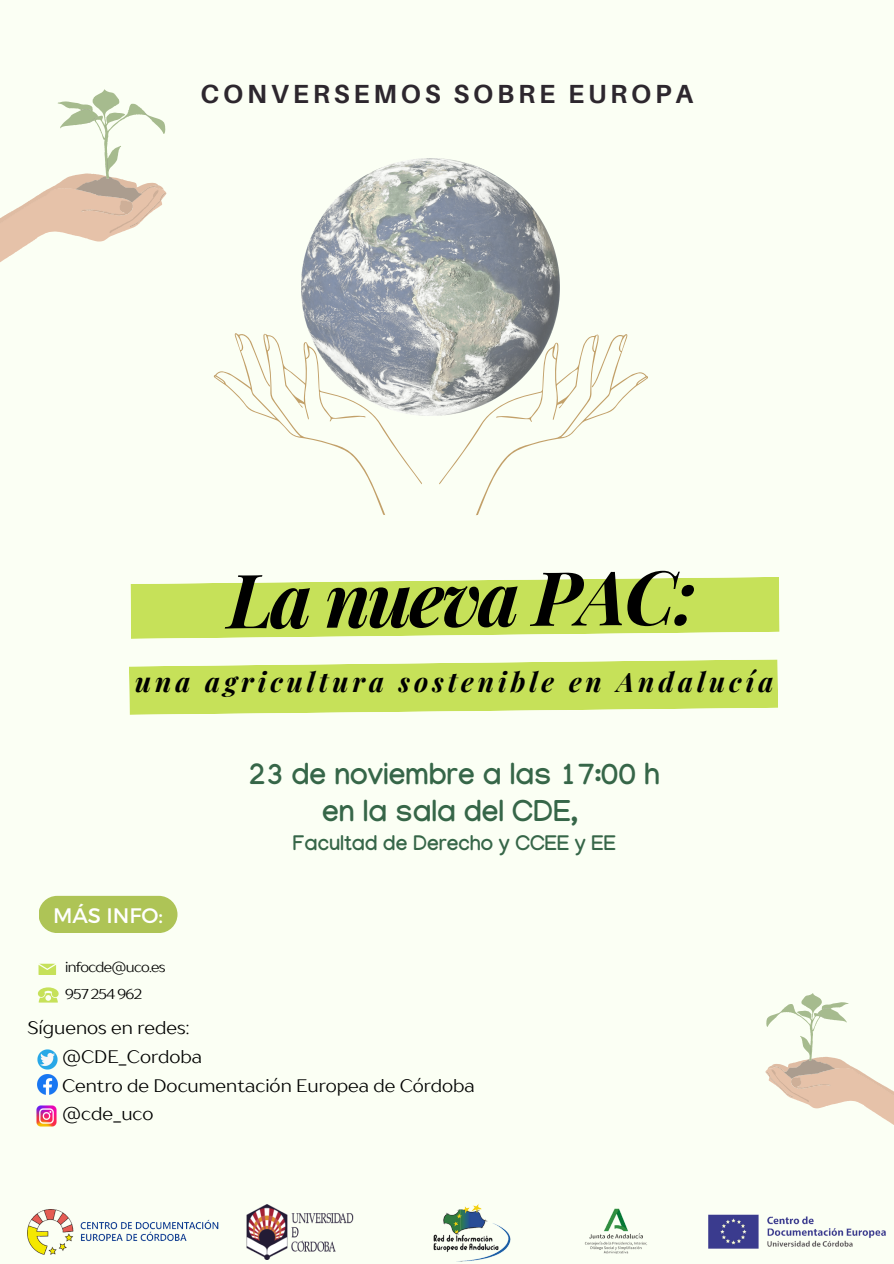
<style>
.page{position:relative;width:894px;height:1264px;background:#fff}
.page>*{position:absolute;margin:0;border:0;box-sizing:border-box;transform-origin:0 0}
.t1{font:italic 700 75px "Playfair Display";letter-spacing:-.04em;color:#000}
.t2{font:700 30px "Manjari";color:#366648}
.t3{font:italic 700 27px "Playfair Display";letter-spacing:.145em;color:#000}
.t4{font:700 26.25px "Aileron";letter-spacing:.145em;color:#2d272e}
.t5{font:700 21px "Manjari";color:#366648}
.t6{font:21px "Montserrat";color:#fff}
.t7{font:18px "TT Drugs";color:#000}
.t8{font:14.25px "TT Drugs";letter-spacing:-.05em;color:#000}
</style>
<div class="page">
<div style="left:0;top:0;width:893px;height:1263px;background:#fbfff4"></div>
<img style="left:302px;top:158px;width:257px;height:170px">
<svg style="left:439px;top:328px;width:209px;height:188px"></svg>
<svg style="left:213px;top:327px;width:226px;height:188px"></svg>
<svg style="left:130px;top:577px;width:649px;height:62px;background:#cce46b"></svg>
<svg style="left:129px;top:659px;width:649px;height:56px;background:#cde56f"></svg>
<svg style="left:765px;top:993px;width:128px;height:132px"></svg>
<div style="left:39px;top:895px;width:138px;height:38px;background:#aec456;border-radius:19px"></div>
<svg style="left:39px;top:963px;width:17px;height:12px"></svg>
<svg style="left:38px;top:987px;width:20px;height:15px"></svg>
<img style="left:37px;top:1049px;width:21px;height:20px">
<img style="left:38px;top:1074px;width:19px;height:20px">
<img style="left:37px;top:1105px;width:20px;height:21px">
<svg style="left:0;top:89px;width:166px;height:173px"></svg>
<img style="left:246px;top:1204px;width:108px;height:56px">
<img style="left:433px;top:1204px;width:78px;height:58px">
<img style="left:27px;top:1209px;width:192px;height:45px">
<img style="left:584px;top:1208px;width:63px;height:46px">
<img style="left:708px;top:1214px;width:178px;height:35px">
<p class="t4" style="left:200px;top:78px;width:494px">CONVERSEMOS SOBRE EUROPA</p>
<p class="t1" style="left:228px;top:545px;width:471px">La nueva PAC:</p>
<p class="t3" style="left:135px;top:663px;width:639px">una agricultura sostenible en Andalucía</p>
<p class="t6" style="left:53px;top:901px;width:111px">MÁS INFO:</p>
<p class="t8" style="left:65px;top:957px;width:102px">infocde@uco.es</p>
<p class="t8" style="left:65px;top:985px;width:78px">957 254 962</p>
<p class="t2" style="left:248px;top:761px;width:413px">23 de noviembre a las 17:00 h</p>
<p class="t2" style="left:322px;top:798px;width:257px">en la sala del CDE,</p>
<p class="t5" style="left:292px;top:834px;width:324px">Facultad de Derecho y CCEE y EE</p>
<p class="t7" style="left:27px;top:1016px;width:163px">Síguenos en redes:</p>
<p class="t7" style="left:62px;top:1045px;width:141px">@CDE_Cordoba</p>
<p class="t7" style="left:62px;top:1074px;width:414px">Centro de Documentación Europea de Córdoba</p>
<p class="t7" style="left:62px;top:1102px;width:93px">@cde_uco</p>
</div>
